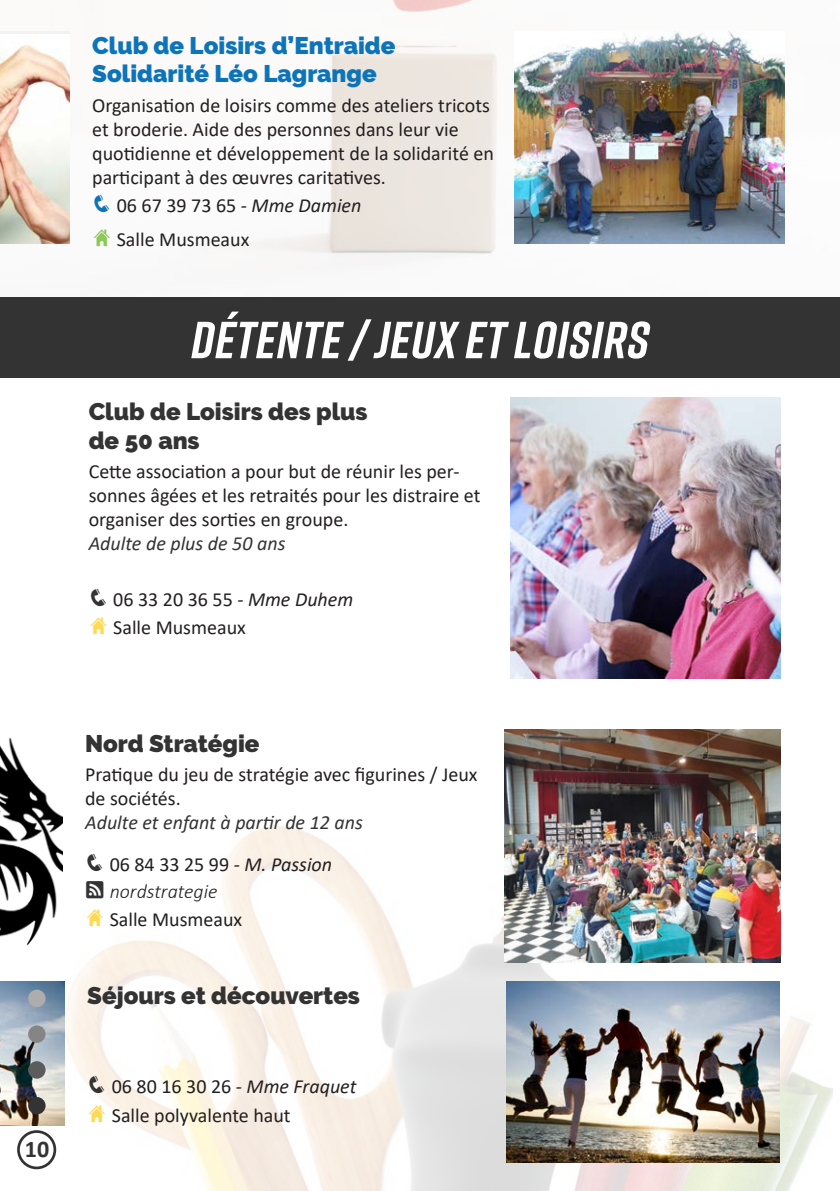
<style>
.page{position:relative;width:840px;height:1191px;background:#fff}
.page>*{position:absolute;margin:0;border:0;box-sizing:border-box;transform-origin:0 0}
.t1{font:italic 700 52px "Rift";letter-spacing:.01em;color:#fff}
.t2{font:900 24px "Raleway";color:#333}
.t3{font:900 24px "Raleway";color:#0d74ba}
.t4{font:700 24px "Calibri";color:#333}
.t5{font:20px/24px "Calibri";color:#231f20}
.t6{font:italic 20px "Calibri";color:#333}
.t7{font:italic 20px "Calibri";color:#231f20}
.t8{font:italic 300 20px "Calibri";color:#231f20}
.s1{color:#0d74ba}
.s2{font-style:italic}
.s3{color:#8bc856}
.s4{color:#333}
.s5{color:#ffd952}
.s6{font-style:normal}
</style>
<div class="page">
<img style="left:0;top:0;width:785px;height:264px">
<img style="left:17px;top:729px;width:815px;height:462px">
<img style="left:0;top:981px;width:64px;height:145px">
<div style="left:28px;top:1097px;width:18px;height:17px;background:#333;border-radius:50%"></div>
<div style="left:28px;top:1061px;width:18px;height:17px;background:#5c5c5c;border-radius:50%"></div>
<div style="left:28px;top:1025px;width:18px;height:17px;background:#858585;border-radius:50%"></div>
<div style="left:28px;top:989px;width:18px;height:18px;background:#adadad;border-radius:50%"></div>
<div style="left:17px;top:1130px;width:39px;height:39px;border:3px solid #333;border-radius:50%"></div>
<img style="left:514px;top:31px;width:269px;height:212px">
<img style="left:510px;top:398px;width:270px;height:281px">
<img style="left:0;top:34px;width:69px;height:209px">
<div style="left:0;top:298px;width:839px;height:80px;background:#333"></div>
<img style="left:504px;top:730px;width:276px;height:233px">
<img style="left:0;top:729px;width:62px;height:234px">
<img style="left:506px;top:981px;width:273px;height:181px">
<svg style="left:86px;top:880px;width:17px;height:18px"></svg>
<p class="t3" style="left:92px;top:31px;width:305px">Club de Loisirs d’Entraide</p>
<p class="t3" style="left:92px;top:60px;width:286px">Solidarité Léo Lagrange</p>
<p class="t5" style="left:92px;top:93px;width:403px">Organisation de loisirs comme des ateliers tricots et broderie. Aide des personnes dans leur vie quotidienne et développement de la solidarité en participant à des œuvres caritatives.</p>
<p class="t5" style="left:92px;top:193px;width:270px"><span class="s1">❑</span> 06 67 39 73 65 <span class="s2">- Mme Damien</span></p>
<p class="t5" style="left:92px;top:227px;width:159px"><span class="s3">★</span> Salle Musmeaux</p>
<p class="t1" style="left:191px;top:303px;width:459px">DÉTENTE / JEUX ET LOISIRS</p>
<p class="t2" style="left:89px;top:398px;width:280px">Club de Loisirs des plus</p>
<p class="t2" style="left:89px;top:427px;width:112px">de 50 ans</p>
<p class="t5" style="left:89px;top:459px;width:393px">Cette association a pour but de réunir les per&shy;sonnes âgées et les retraités pour les distraire et organiser des sorties en groupe.</p>
<p class="t6" style="left:89px;top:530px;width:198px">Adulte de plus de 50 ans</p>
<p class="t5" style="left:89px;top:587px;width:266px"><span class="s4">❑</span> 06 33 20 36 55 <span class="s2">- Mme Duhem</span></p>
<p class="t5" style="left:89px;top:615px;width:159px"><span class="s5">★</span> Salle Musmeaux</p>
<p class="t4" style="left:25px;top:1132px;width:26px">10</p>
<p class="t2" style="left:85px;top:730px;width:176px">Nord Stratégie</p>
<p class="t5" style="left:85px;top:761px;width:393px">Pratique du jeu de stratégie avec figurines / Jeux de sociétés.</p>
<p class="t6" style="left:85px;top:808px;width:279px">Adulte et enfant à partir de 12 ans</p>
<p class="t5" style="left:85px;top:851px;width:248px"><span class="s4">❑</span> 06 84 33 25 99 <span class="s2">- M. Passion</span></p>
<p class="t5" style="left:85px;top:907px;width:159px"><span class="s5">★</span> Salle Musmeaux</p>
<p class="t8" style="left:110px;top:878px;width:109px">nordstrategie</p>
<p class="t2" style="left:87px;top:981px;width:274px">Séjours et découvertes</p>
<p class="t7" style="left:87px;top:1072px;width:270px"><span class="s4">❑</span> <span class="s6">06 80 16 30 26</span> - Mme Fraquet</p>
<p class="t5" style="left:87px;top:1102px;width:205px"><span class="s5">★</span> Salle polyvalente haut</p>
</div>
